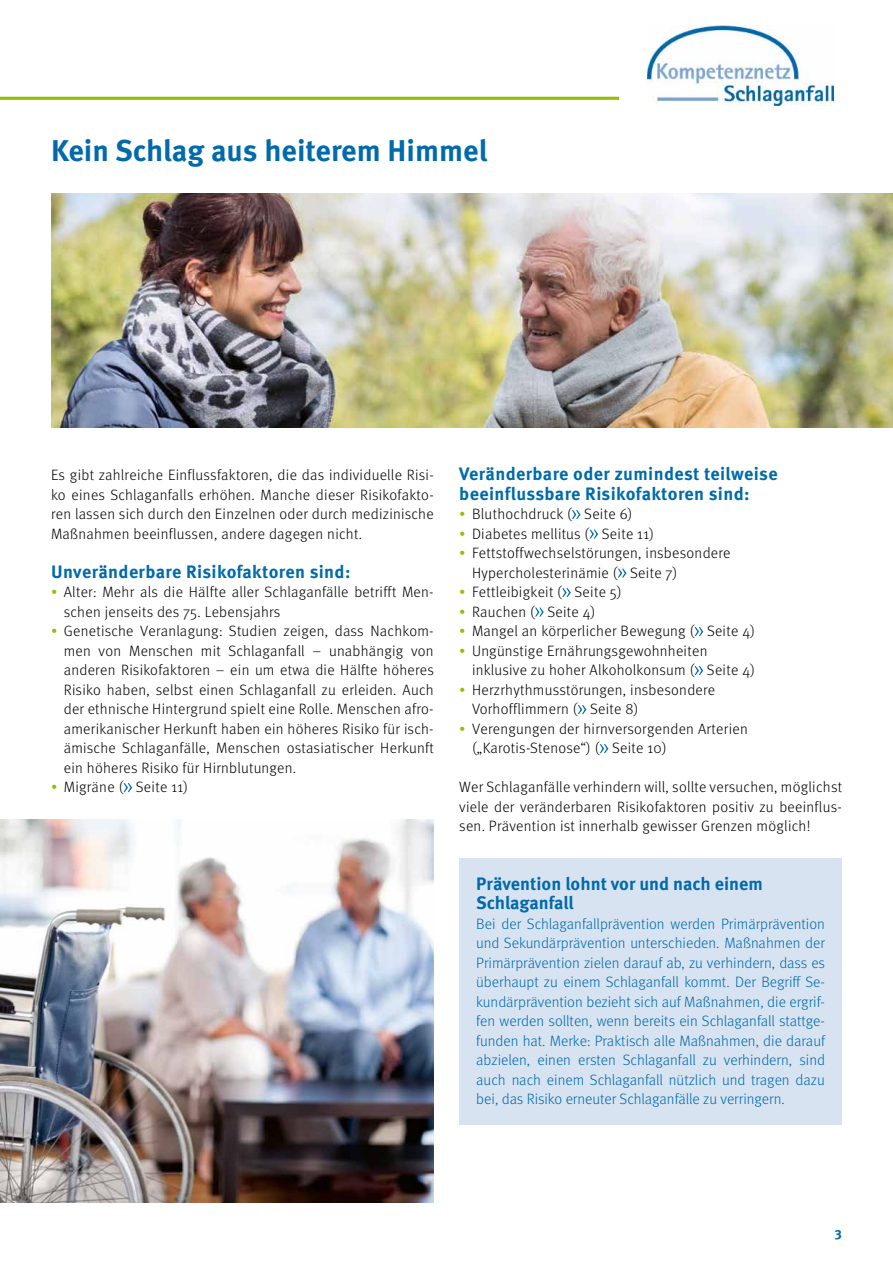
<style>
.page{position:relative;width:893px;height:1263px;background:#fff}
.page>*{position:absolute;margin:0;border:0;box-sizing:border-box;transform-origin:0 0}
.t1{font:700 30px "Meta Pro";color:#006aaa}
.t2{font:700 18px/19.5px "Meta Pro";letter-spacing:.015em;color:#006aaa}
.t3{font:300 15px/19.5px "Meta OT";letter-spacing:.02em;color:#000}
.t4{font:300 15px/19.5px "Meta OT";color:#006aaa;text-align:justify}
.t5{font:700 13.5px "Meta Pro";color:#006aaa}
.s1{color:#93c004}
</style>
<div class="page">
<hr style="left:0;top:97px;width:619px;height:3px;background:#93c004">
<img style="left:648px;top:25px;width:185px;height:80px">
<svg style="left:124px;top:783px;width:8px;height:9px"></svg>
<svg style="left:572px;top:510px;width:9px;height:9px"></svg>
<svg style="left:589px;top:529px;width:9px;height:10px"></svg>
<svg style="left:618px;top:568px;width:8px;height:10px"></svg>
<svg style="left:562px;top:588px;width:9px;height:9px"></svg>
<svg style="left:535px;top:607px;width:9px;height:10px"></svg>
<svg style="left:695px;top:627px;width:8px;height:9px"></svg>
<svg style="left:694px;top:666px;width:9px;height:9px"></svg>
<svg style="left:578px;top:705px;width:8px;height:9px"></svg>
<svg style="left:600px;top:744px;width:8px;height:9px"></svg>
<div style="left:459px;top:858px;width:383px;height:266px;background:#d7e3f1"></div>
<img style="left:51px;top:193px;width:842px;height:234px">
<img style="left:0;top:819px;width:434px;height:384px">
<h1 class="t1" style="left:51px;top:131px;width:438px">Kein Schlag aus heiterem Himmel</h1>
<p class="t3" style="left:51px;top:465px;width:384px;text-align:justify">Es gibt zahlreiche Einflussfaktoren, die das individuelle Risi&shy;ko eines Schlaganfalls erhöhen. Manche dieser Risikofakto&shy;ren lassen sich durch den Einzelnen oder durch medizinische Maßnahmen beeinflussen, andere dagegen nicht.</p>
<p class="t2" style="left:51px;top:562px;width:301px">Unveränderbare Risikofaktoren sind:</p>
<p class="t3" style="left:64px;top:582px;width:371px;text-indent:-13px"><span class="s1">•</span> Alter: Mehr als die Hälfte aller Schlaganfälle betrifft Men&shy;schen jenseits des 75. Lebensjahrs</p>
<p class="t3" style="left:64px;top:621px;width:372px;text-align:justify;text-indent:-13px"><span class="s1">•</span> Genetische Veranlagung: Studien zeigen, dass Nachkom&shy;men von Menschen mit Schlaganfall – unabhängig von anderen Risikofaktoren – ein um etwa die Hälfte höheres Risiko haben, selbst einen Schlaganfall zu erleiden. Auch der ethnische Hintergrund spielt eine Rolle. Menschen afro&shy;amerikanischer Herkunft haben ein höheres Risiko für isch&shy;ämische Schlaganfälle, Menschen ostasiatischer Herkunft ein höheres Risiko für Hirnblutungen.</p>
<p class="t3" style="left:51px;top:777px;width:138px"><span class="s1">•</span> Migräne ( Seite 11)</p>
<p class="t2" style="left:459px;top:464px;width:320px">Veränderbare oder zumindest teilweise beeinflussbare Risikofaktoren sind:</p>
<p class="t3" style="left:459px;top:504px;width:175px"><span class="s1">•</span> Bluthochdruck ( Seite 6)</p>
<p class="t3" style="left:459px;top:524px;width:196px"><span class="s1">•</span> Diabetes mellitus ( Seite 11)</p>
<p class="t3" style="left:472px;top:543px;width:260px;text-indent:-13px"><span class="s1">•</span> Fettstoffwechselstörungen, insbesondere<br>Hypercholesterinämie ( Seite 7)</p>
<p class="t3" style="left:459px;top:582px;width:164px"><span class="s1">•</span> Fettleibigkeit ( Seite 5)</p>
<p class="t3" style="left:459px;top:602px;width:138px"><span class="s1">•</span> Rauchen ( Seite 4)</p>
<p class="t3" style="left:459px;top:621px;width:297px"><span class="s1">•</span> Mangel an körperlicher Bewegung ( Seite 4)</p>
<p class="t3" style="left:472px;top:641px;width:284px;text-indent:-13px"><span class="s1">•</span> Ungünstige Ernährungsgewohnheiten inklusive zu hoher Alkoholkonsum ( Seite 4)</p>
<p class="t3" style="left:472px;top:680px;width:245px;text-indent:-13px"><span class="s1">•</span> Herzrhythmusstörungen, insbesondere<br>Vorhofflimmern ( Seite 8)</p>
<p class="t3" style="left:472px;top:719px;width:277px;text-indent:-13px"><span class="s1">•</span> Verengungen der hirnversorgenden Arterien („Karotis-Stenose“) ( Seite 10)</p>
<p class="t3" style="left:459px;top:777px;width:384px;text-align:justify">Wer Schlaganfälle verhindern will, sollte versuchen, möglichst viele der veränderbaren Risikofaktoren positiv zu beeinflus&shy;sen. Prävention ist innerhalb gewisser Grenzen möglich!</p>
<p class="t2" style="left:476px;top:874px;width:288px">Prävention lohnt vor und nach einem<br>Schlaganfall</p>
<p class="t4" style="left:476px;top:914px;width:350px">Bei der Schlaganfallprävention werden Primärprävention und Sekundärprävention unterschieden. Maßnahmen der Primärprävention zielen darauf ab, zu verhindern, dass es überhaupt zu einem Schlaganfall kommt. Der Begriff Se&shy;kundärprävention bezieht sich auf Maßnahmen, die ergrif&shy;fen werden sollten, wenn bereits ein Schlaganfall stattge&shy;funden hat. Merke: Praktisch alle Maßnahmen, die darauf abzielen, einen ersten Schlaganfall zu verhindern, sind auch nach einem Schlaganfall nützlich und tragen dazu bei, das Risiko erneuter Schlaganfälle zu verringern.</p>
<p class="t5" style="left:834px;top:1224px;width:9px">3</p>
</div>
